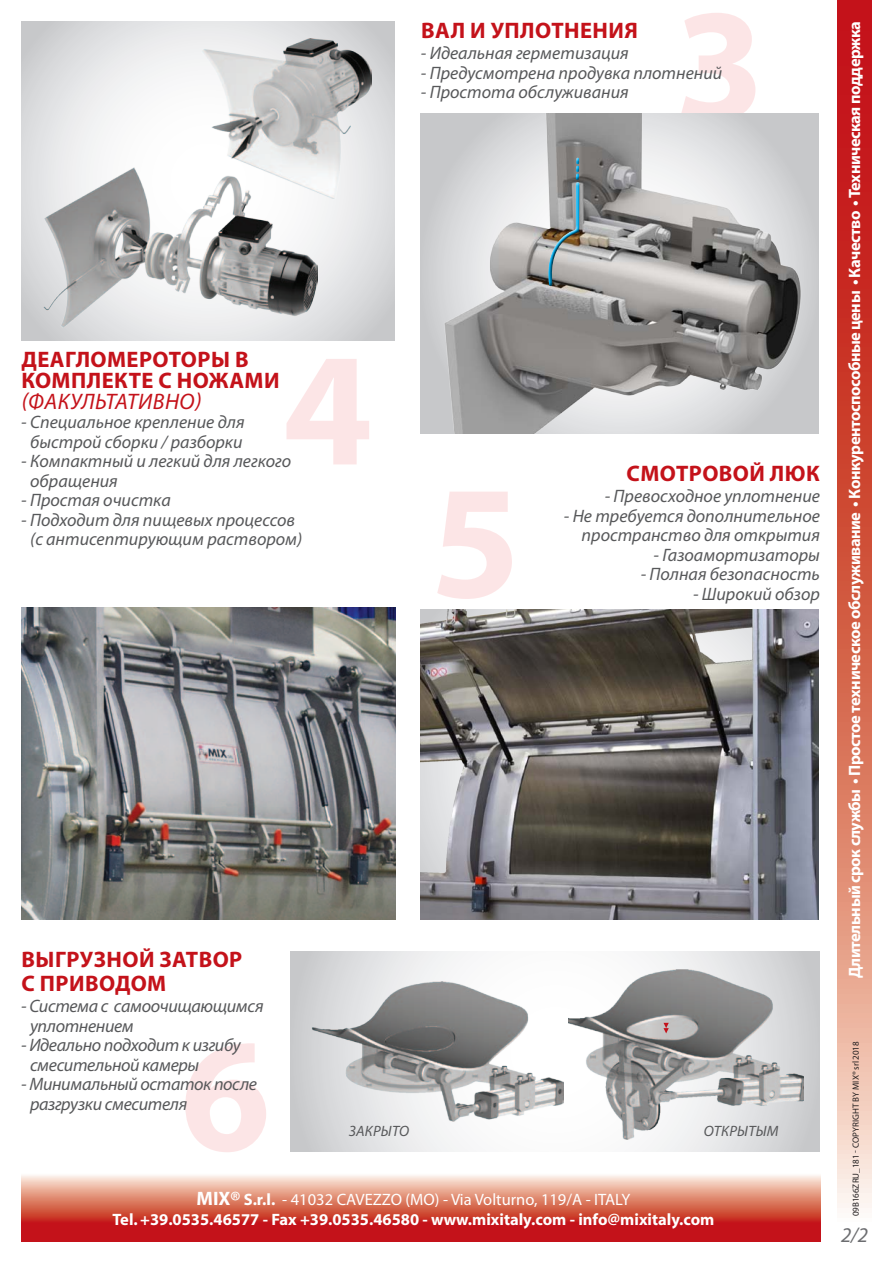
<style>
.page{position:relative;width:893px;height:1263px;background:#fff}
.page>*{position:absolute;margin:0;border:0;box-sizing:border-box;transform-origin:0 0}
.Normale{font:700 22.5px/21px "Myriad Pro";letter-spacing:.02em;color:#c4121a}
.Titolo_1{font:italic 21px "Myriad Pro";color:#6c6d70}
.Normale-2{font:italic 18px "Myriad Pro";color:#57585a}
.Normale-3{font:italic 18px "Myriad Pro";letter-spacing:-.02em;color:#57585a}
.t1{font:700 16.5px "Myriad Pro";letter-spacing:-.03em;color:#fff}
.t2{font:700 16.5px "Myriad";color:#fff}
.t3{font:16.5px "Myriad Pro";color:#fff}
.Titolo_1-2{font:italic 15px "Myriad Pro";letter-spacing:.02em;color:#57585a}
.Titolo_1-3{font:9px "Myriad Pro";color:#231f20}
.s1{font-weight:400;font-style:italic}
.s2{font-family:"Myriad";font-weight:700;font-size:19.5px}
.s3{font-family:"Myriad";font-weight:700}
</style>
<div class="page">
<svg style="left:681px;top:13px;width:74px;height:101px"></svg>
<div style="left:420px;top:114px;width:399px;height:320px;background:#c7c8ca"></div>
<img style="left:441px;top:114px;width:363px;height:320px">
<svg style="left:838px;top:0;width:34px;height:1208px;background:#d66556"></svg>
<svg style="left:290px;top:951px;width:530px;height:200px"></svg>
<svg style="left:437px;top:492px;width:75px;height:107px"></svg>
<div style="left:574px;top:155px;width:6px;height:24px;background:#8b8784"></div>
<div style="left:574px;top:157px;width:6px;height:24px;background:#231f20;opacity:.75"></div>
<svg style="left:546px;top:159px;width:35px;height:21px"></svg>
<div style="left:546px;top:181px;width:35px;height:105px;background:#231f20;opacity:.75"></div>
<svg style="left:286px;top:359px;width:83px;height:105px"></svg>
<svg style="left:185px;top:1043px;width:81px;height:109px"></svg>
<svg style="left:21px;top:1175px;width:800px;height:67px;background:#d7665a"></svg>
<svg style="left:21px;top:21px;width:373px;height:319px"></svg>
<img style="left:21px;top:607px;width:374px;height:312px">
<img style="left:420px;top:609px;width:399px;height:310px">
<img style="left:311px;top:981px;width:253px;height:140px">
<img style="left:569px;top:970px;width:235px;height:170px">
<svg style="left:663px;top:1023px;width:6px;height:10px"></svg>
<img style="left:202px;top:38px;width:169px;height:160px">
<img style="left:44px;top:168px;width:274px;height:159px">
<p class="Normale" style="left:21px;top:348px;width:229px">ДЕАГЛОМЕРОТОРЫ В</p>
<p class="Normale" style="left:21px;top:369px;width:260px">КОМПЛЕКТЕ С НОЖАМИ <span class="s1">(ФАКУЛЬТАТИВНО)</span></p>
<p class="Normale-2" style="left:21px;top:411px;width:225px">- Специальное крепление для</p>
<p class="Normale-2" style="left:30px;top:431px;width:214px">быстрой сборки / разборки</p>
<p class="Normale-2" style="left:21px;top:450px;width:271px">- Компактный и легкий для легкого</p>
<p class="Normale-2" style="left:30px;top:470px;width:89px">обращения</p>
<p class="Normale-2" style="left:21px;top:489px;width:151px">- Простая очистка</p>
<p class="Normale-2" style="left:21px;top:509px;width:275px">- Подходит для пищевых процессов</p>
<p class="Normale-2" style="left:30px;top:528px;width:274px">(с антисептирующим раствором)</p>
<p class="Normale" style="left:421px;top:19px;width:218px">ВАЛ И УПЛОТНЕНИЯ</p>
<p class="Normale-2" style="left:421px;top:42px;width:209px">- Идеальная герметизация</p>
<p class="Normale-2" style="left:421px;top:61px;width:303px">- Предусмотрена продувка плотнений</p>
<p class="Normale-2" style="left:421px;top:81px;width:209px">- Простота обслуживания</p>
<p class="Normale" style="left:626px;top:462px;width:195px">СМОТРОВОЙ ЛЮК</p>
<p class="Normale-2" style="left:605px;top:485px;width:217px">- Превосходное уплотнение</p>
<p class="Normale-2" style="left:564px;top:505px;width:258px">- Не требуется дополнительное</p>
<p class="Normale-2" style="left:582px;top:524px;width:240px">пространство для открытия</p>
<p class="Normale-2" style="left:653px;top:544px;width:168px">- Газоамортизаторы</p>
<p class="Normale-2" style="left:641px;top:563px;width:181px">- Полная безопасность</p>
<p class="Normale-2" style="left:693px;top:583px;width:128px">- Широкий обзор</p>
<p class="Normale" style="left:21px;top:948px;width:222px">ВЫГРУЗНОЙ ЗАТВОР</p>
<p class="Normale" style="left:21px;top:972px;width:146px">С ПРИВОДОМ</p>
<p class="Normale-3" style="left:21px;top:995px;width:244px">- Система с самоочищающимся</p>
<p class="Normale-3" style="left:30px;top:1015px;width:105px">уплотнением</p>
<p class="Normale-3" style="left:21px;top:1034px;width:221px">- Идеально подходит к изгибу</p>
<p class="Normale-3" style="left:30px;top:1054px;width:171px">смесительной камеры</p>
<p class="Normale-3" style="left:21px;top:1073px;width:237px">- Минимальный остаток после</p>
<p class="Normale-3" style="left:30px;top:1093px;width:159px">разгрузки смесителя</p>
<p class="Titolo_1-2" style="left:349px;top:1122px;width:62px">ЗАКРЫТО</p>
<p class="Titolo_1-2" style="left:704px;top:1122px;width:76px">ОТКРЫТЫМ</p>
<p class="t3" style="left:196px;top:1189px;width:436px"><span class="s2">MIX®</span> <span class="s3">S.r.l.</span> - 41032 CAVEZZO (MO) - Via Volturno, 119/A - ITALY</p>
<p class="t2" style="left:113px;top:1211px;width:603px">Tel. +39.0535.46577 - Fax +39.0535.46580 - www.mixitaly.com - info@mixitaly.com</p>
<p class="t1" style="left:844px;top:978px;width:958px;rotate:-90deg">Длительный срок службы • Простое техническое обслуживание • Конкурентоспособные цены • Качество • Техническая поддержка</p>
<p class="Titolo_1-3" style="left:850px;top:1216px;width:176px;rotate:-90deg">09B166ZRU_181 - COPYRIGHT BY MIX® srl 2018</p>
<p class="Titolo_1" style="left:841px;top:1222px;width:29px">2/2</p>
</div>
